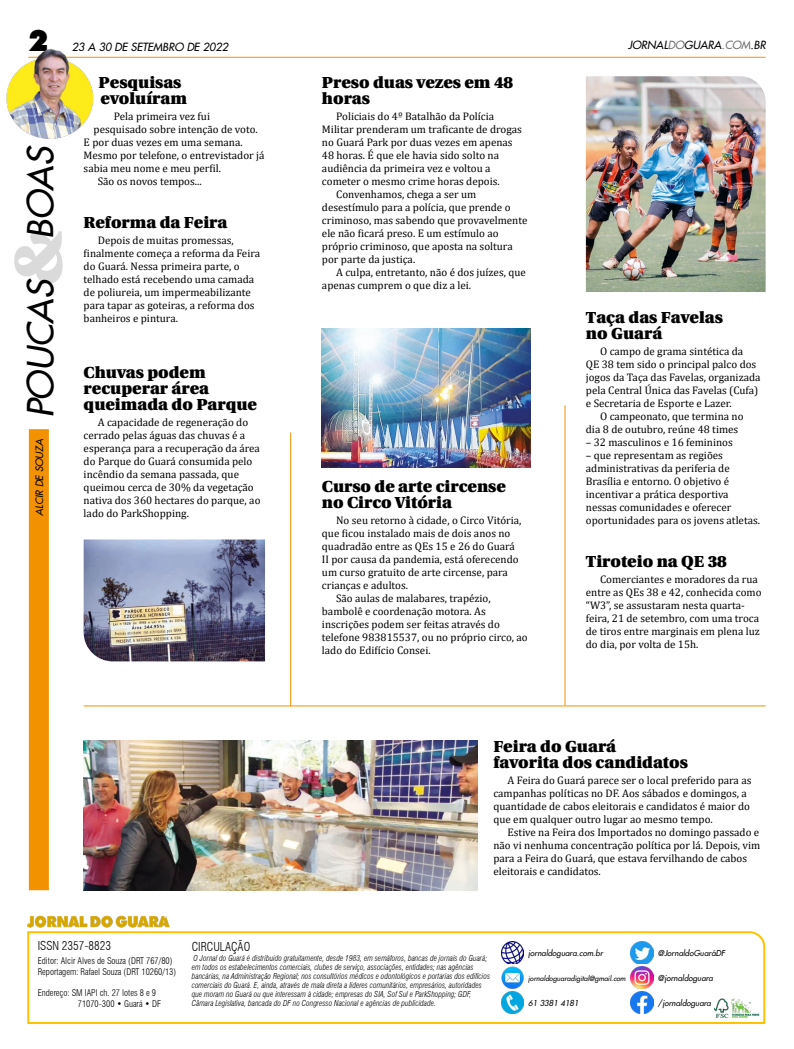
<style>
.page{position:relative;width:794px;height:1049px;background:#fff}
.page>*{position:absolute;margin:0;border:0;box-sizing:border-box;transform-origin:0 0}
.t1{font:900 70px "Utopia";color:#dadada}
.t2{font:italic 35px "Futura 2";color:#000}
.t3{font:900 29.6px "Futura BT";color:#000}
.t4{font:900 16px/16px "Utopia";color:#000}
.t5{font:300 condensed 12px "Swiss 721 BT";color:#000}
.t6{font:11px/13px "Cambria";color:#000}
.t7{font:italic 11px "Futura 2";color:#000}
.t8{font:italic 10px "Futura 2";color:#000}
.t9{font:300 condensed 9px/10.8px "Swiss 721 BT";color:#000}
.t10{font:italic 300 condensed 8px/9px "Swiss 721 BT";color:#000}
.t11{font:italic 8px "Futura 2";color:#000}
.t12{font:italic 7px "Futura 2";color:#000}
.s1{color:#706f6f}
</style>
<div class="page">
<hr style="left:28px;top:57px;width:737px;height:1px;background:#f39200">
<svg style="left:27px;top:931px;width:739px;height:93px"></svg>
<img style="left:6px;top:49px;width:92px;height:90px">
<img style="left:27px;top:915px;width:142px;height:20px">
<img style="left:631px;top:942px;width:22px;height:22px">
<img style="left:631px;top:966px;width:22px;height:22px">
<img style="left:631px;top:991px;width:22px;height:22px">
<img style="left:714px;top:993px;width:48px;height:31px">
<img style="left:501px;top:942px;width:22px;height:22px">
<img style="left:501px;top:966px;width:22px;height:22px">
<img style="left:501px;top:991px;width:22px;height:22px">
<div style="left:29px;top:429px;width:20px;height:461px;background:#f39200"></div>
<img style="left:84px;top:539px;width:181px;height:122px">
<img style="left:84px;top:740px;width:394px;height:150px">
<img style="left:586px;top:76px;width:179px;height:216px">
<img style="left:322px;top:329px;width:208px;height:138px">
<hr style="left:84px;top:705px;width:681px;height:1px;background:#f39200">
<hr style="left:290px;top:432px;width:1px;height:274px;background:#f39200">
<hr style="left:564px;top:405px;width:1px;height:300px;background:#f39200">
<h3 class="t3" style="left:28px;top:22px;width:22px">2</h3>
<p class="t7" style="left:72px;top:39px;width:158px">23 A 30 DE SETEMBRO DE 2022</p>
<p class="t7" style="left:628px;top:38px;width:139px">JORNAL<span class="s1">DO</span>GUARA<span class="s1">.COM</span>.BR</p>
<h2 class="t2" style="left:17px;top:418px;width:274px;rotate:-90deg">POUCAS BOAS</h2>
<h1 class="t1" style="left:-2px;top:286px;width:57px;rotate:-90deg">&amp;</h1>
<p class="t8" style="left:33px;top:516px;width:78px;rotate:-90deg">ALCIR DE SOUZA</p>
<h3 class="t4" style="left:99px;top:75px;width:90px">Pesquisas evoluíram</h3>
<p class="t6" style="left:114px;top:110px;width:98px">Pela primeira vez fui</p>
<p class="t6" style="left:94px;top:123px;width:166px">pesquisado sobre intenção de voto.</p>
<p class="t6" style="left:84px;top:136px;width:160px">E por duas vezes em uma semana.</p>
<p class="t6" style="left:84px;top:149px;width:182px">Mesmo por telefone, o entrevistador já</p>
<p class="t6" style="left:84px;top:162px;width:139px">sabia meu nome e meu perfil.</p>
<p class="t6" style="left:98px;top:175px;width:105px">São os novos tempos...</p>
<h3 class="t4" style="left:84px;top:215px;width:145px">Reforma da Feira</h3>
<p class="t6" style="left:84px;top:234px;width:178px;text-indent:14px">Depois de muitas promessas, finalmente começa a reforma da Feira do Guará. Nessa primeira parte, o telhado está recebendo uma camada de poliureia, um impermeabilizante para tapar as goteiras, a reforma dos banheiros e pintura.</p>
<h3 class="t4" style="left:84px;top:365px;width:175px">Chuvas podem recuperar área queimada do Parque</h3>
<p class="t6" style="left:84px;top:416px;width:178px;text-indent:14px">A capacidade de regeneração do cerrado pelas águas das chuvas é a esperança para a recuperação da área do Parque do Guará consumida pelo incêndio da semana passada, que queimou cerca de 30% da vegetação nativa dos 360 hectares do parque, ao lado do ParkShopping.</p>
<h3 class="t4" style="left:322px;top:75px;width:193px">Preso duas vezes em 48 horas</h3>
<p class="t6" style="left:336px;top:110px;width:159px">Policiais do 4º Batalhão da Polícia</p>
<p class="t6" style="left:322px;top:123px;width:201px">Militar prenderam um traficante de drogas</p>
<p class="t6" style="left:322px;top:136px;width:192px">no Guará Park por duas vezes em apenas</p>
<p class="t6" style="left:322px;top:149px;width:179px">48 horas. É que ele havia sido solto na</p>
<p class="t6" style="left:322px;top:162px;width:170px">audiência da primeira vez e voltou a</p>
<p class="t6" style="left:322px;top:175px;width:179px">cometer o mesmo crime horas depois.</p>
<p class="t6" style="left:336px;top:188px;width:142px">Convenhamos, chega a ser um</p>
<p class="t6" style="left:322px;top:201px;width:190px">desestímulo para a polícia, que prende o</p>
<p class="t6" style="left:322px;top:214px;width:207px">criminoso, mas sabendo que provavelmente</p>
<p class="t6" style="left:322px;top:227px;width:178px">ele não ficará preso. E um estímulo ao</p>
<p class="t6" style="left:322px;top:240px;width:192px">próprio criminoso, que aposta na soltura</p>
<p class="t6" style="left:322px;top:253px;width:95px">por parte da justiça.</p>
<p class="t6" style="left:336px;top:266px;width:191px">A culpa, entretanto, não é dos juízes, que</p>
<p class="t6" style="left:322px;top:279px;width:151px">apenas cumprem o que diz a lei.</p>
<h3 class="t4" style="left:322px;top:479px;width:185px">Curso de arte circense no Circo Vitória</h3>
<p class="t6" style="left:336px;top:514px;width:187px">No seu retorno à cidade, o Circo Vitória,</p>
<p class="t6" style="left:322px;top:527px;width:190px">que ficou instalado mais de dois anos no</p>
<p class="t6" style="left:322px;top:540px;width:194px">quadradão entre as QEs 15 e 26 do Guará</p>
<p class="t6" style="left:322px;top:553px;width:198px">II por causa da pandemia, está oferecendo</p>
<p class="t6" style="left:322px;top:566px;width:187px">um curso gratuito de arte circense, para</p>
<p class="t6" style="left:322px;top:579px;width:88px">crianças e adultos.</p>
<p class="t6" style="left:336px;top:592px;width:156px">São aulas de malabares, trapézio,</p>
<p class="t6" style="left:322px;top:605px;width:165px">bambolê e coordenação motora. As</p>
<p class="t6" style="left:322px;top:618px;width:179px">inscrições podem ser feitas através do</p>
<p class="t6" style="left:322px;top:631px;width:207px">telefone 983815537, ou no próprio circo, ao</p>
<p class="t6" style="left:322px;top:644px;width:110px">lado do Edifício Consei.</p>
<h3 class="t4" style="left:586px;top:309px;width:138px">Taça das Favelas no Guará</h3>
<p class="t6" style="left:600px;top:344px;width:145px">O campo de grama sintética da</p>
<p class="t6" style="left:586px;top:357px;width:172px">QE 38 tem sido o principal palco dos</p>
<p class="t6" style="left:586px;top:370px;width:176px">jogos da Taça das Favelas, organizada</p>
<p class="t6" style="left:586px;top:383px;width:174px">pela Central Única das Favelas (Cufa)</p>
<p class="t6" style="left:586px;top:396px;width:147px">e Secretaria de Esporte e Lazer.</p>
<p class="t6" style="left:600px;top:409px;width:145px">O campeonato, que termina no</p>
<p class="t6" style="left:586px;top:422px;width:154px">dia 8 de outubro, reúne 48 times</p>
<p class="t6" style="left:586px;top:435px;width:148px">– 32 masculinos e 16 femininos</p>
<p class="t6" style="left:586px;top:448px;width:176px">– que representam as regiões administrativas da periferia de<br>Brasília e entorno. O objetivo é incentivar a prática desportiva nessas comunidades e oferecer oportunidades para os jovens atletas.</p>
<h3 class="t4" style="left:586px;top:553px;width:142px">Tiroteio na QE 38</h3>
<p class="t6" style="left:586px;top:572px;width:177px;text-indent:14px">Comerciantes e moradores da rua entre as QEs 38 e 42, conhecida como “W3”, se assustaram nesta quarta&shy;feira, 21 de setembro, com uma troca de tiros entre marginais em plena luz do dia, por volta de 15h.</p>
<h3 class="t4" style="left:493px;top:739px;width:196px">Feira do Guará<br>favorita dos candidatos</h3>
<p class="t6" style="left:493px;top:774px;width:259px;text-indent:14px">A Feira do Guará parece ser o local preferido para as campanhas políticas no DF. Aos sábados e domingos, a quantidade de cabos eleitorais e candidatos é maior do que em qualquer outro lugar ao mesmo tempo.</p>
<p class="t6" style="left:493px;top:826px;width:268px;text-indent:14px">Estive na Feira dos Importados no domingo passado e não vi nenhuma concentração política por lá. Depois, vim para a Feira do Guará, que estava fervilhando de cabos eleitorais e candidatos.</p>
<p class="t5" style="left:38px;top:938px;width:75px">ISSN 2357-8823</p>
<p class="t9" style="left:38px;top:955px;width:140px">Editor: Alcir Alves de Souza (DRT 767/80)<br>Reportagem: Rafael Souza (DRT 10260/13)</p>
<p class="t9" style="left:78px;top:988px;width:85px;text-indent:-40px">Endereço: SM IAPI ch. 27 lotes 8 e 9<br>71070-300 • Guará • DF</p>
<p class="t5" style="left:192px;top:939px;width:60px">CIRCULAÇÃO</p>
<p class="t11" style="left:658px;top:947px;width:68px">@JornaldoGuaráDF</p>
<p class="t11" style="left:658px;top:972px;width:57px">@jornaldoguara</p>
<p class="t11" style="left:658px;top:997px;width:55px">/jornaldoguara</p>
<p class="t11" style="left:528px;top:947px;width:76px">jornaldoguara.com.br</p>
<p class="t12" style="left:528px;top:973px;width:99px">jornaldoguaradigital@gmail.com</p>
<p class="t11" style="left:528px;top:997px;width:52px">61 3381 4181</p>
<p class="t10" style="left:192px;top:954px;width:300px">O Jornal do Guará é distribuído gratuitamente, desde 1983, em semáforos, bancas de jornais do Guará; em todos os estabelecimentos comerciais, clubes de serviço, associações, entidades; nas agências bancárias, na Administração Regional; nos consultórios médicos e odontológicos e portarias dos edifícios comerciais do Guará. E, ainda, através de mala direta a líderes comunitários, empresários, autoridades que moram no Guará ou que interessam à cidade; empresas do SIA, Sof Sul e ParkShopping; GDF, Câmara Legislativa, bancada do DF no Congresso Nacional e agências de publicidade.</p>
</div>
